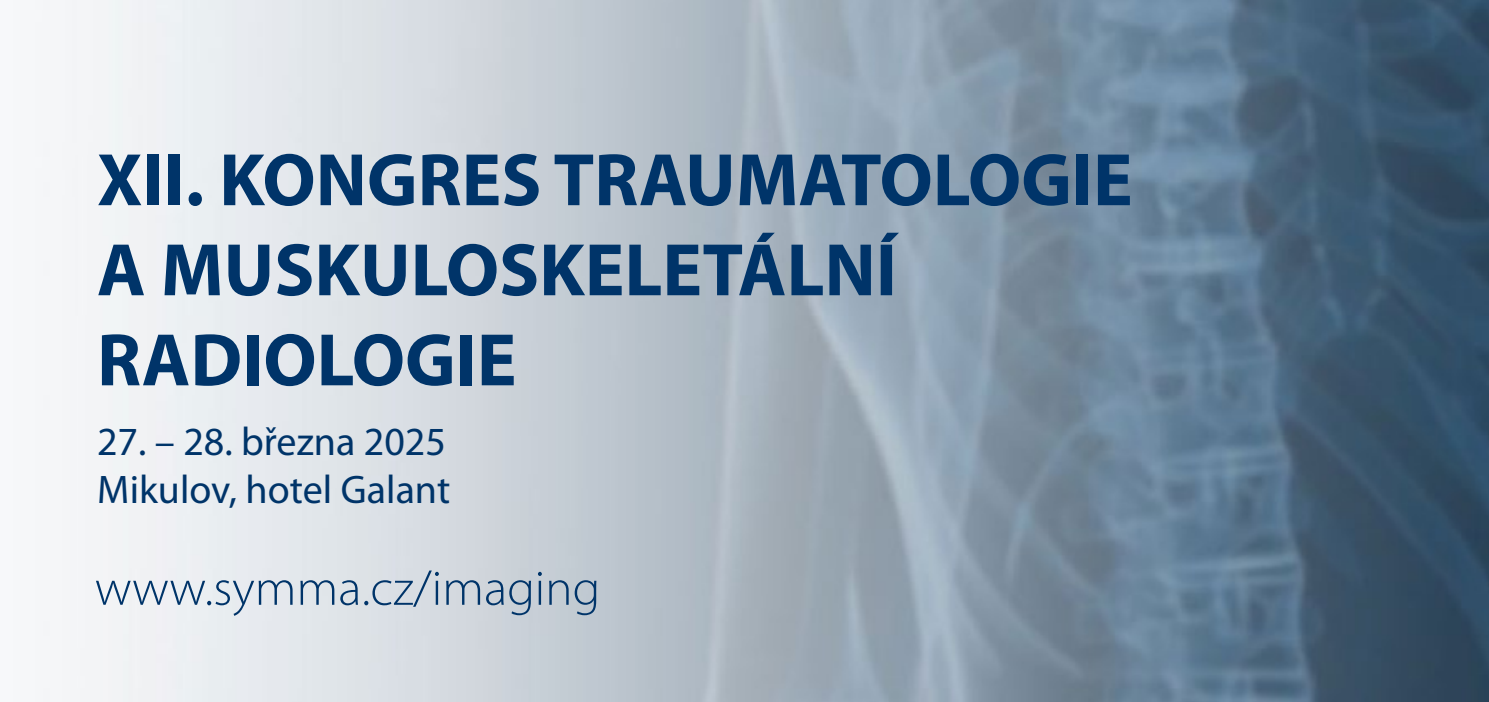
<style>
.page{position:relative;width:1489px;height:702px;background:#fff}
.page>*{position:absolute;margin:0;border:0;box-sizing:border-box;transform-origin:0 0}
.t1{font:700 75px/90px "Myriad Pro";color:#003469}
.t2{font:300 50px "Myriad Pro";color:#003469}
.t3{font:40px/48px "Myriad Pro";color:#003469}
</style>
<div class="page">
<img style="left:43px;top:0;width:1445px;height:702px">
<p class="t1" style="left:97px;top:132px;width:1037px">XII. KONGRES TRAUMATOLOGIE<br>A MUSKULOSKELETÁLNÍ<br>RADIOLOGIE</p>
<p class="t3" style="left:97px;top:416px;width:355px">27. – 28. března 2025<br>Mikulov, hotel Galant</p>
<p class="t2" style="left:95px;top:558px;width:507px">www.symma.cz/imaging</p>
</div>
